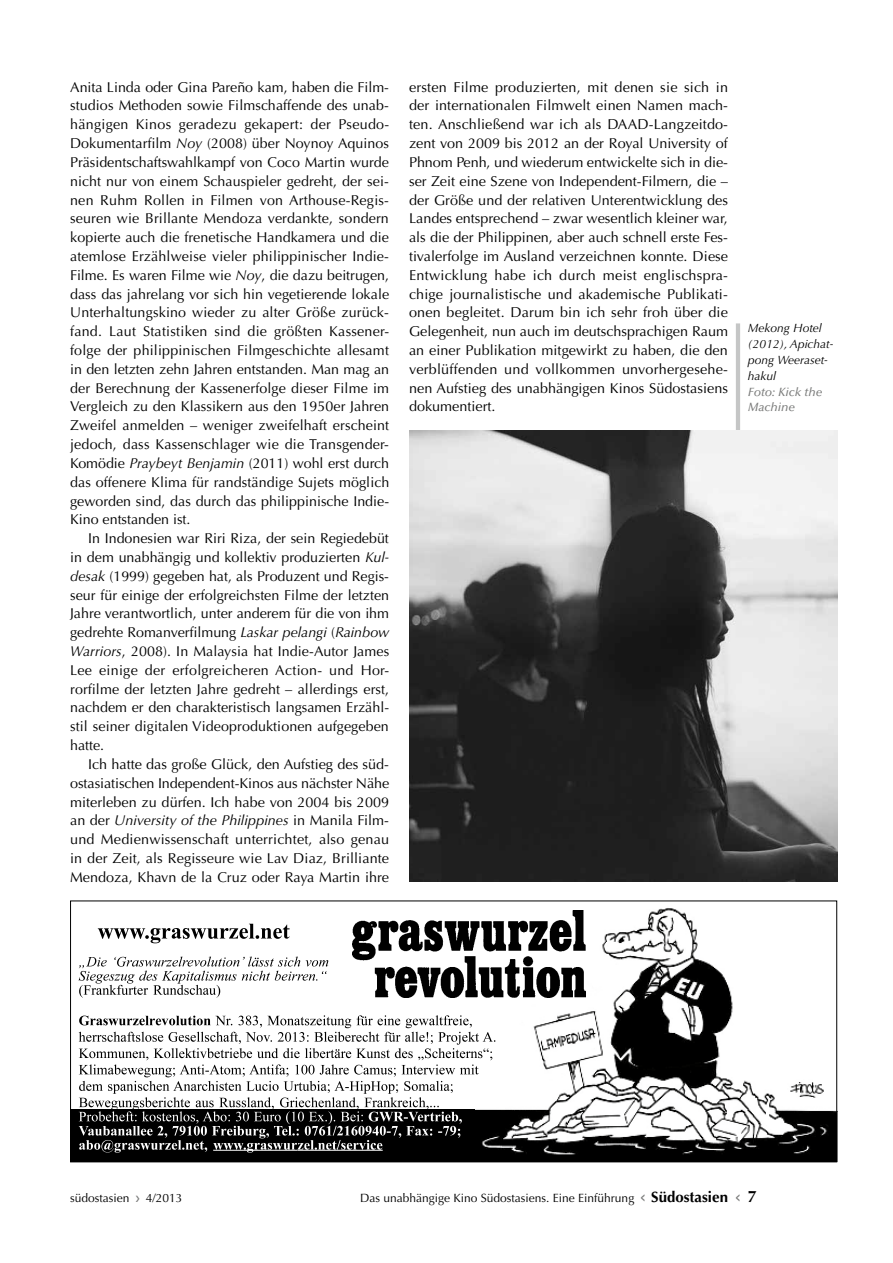
<style>
.page{position:relative;width:893px;height:1263px;background:#fff}
.page>*{position:absolute;margin:0;border:0;box-sizing:border-box;transform-origin:0 0}
.t1{font:14.25px/18.8px "Optima LT Std";color:#000;text-align:justify}
.t2{font:12px "Optima LT Std";color:#000}
.t3{font:italic 12px/15.9px "Optima LT Std";color:#000}
.t4{font:italic 500 12px/15.9px "Optima LT Std";color:#7a7b7a}
.s1{font-style:italic}
.s2{font-family:"Interstate";color:#7a7b7a}
.s3{font-weight:700;font-size:15px}
.s4{font-family:"Interstate Regular 2";color:#7a7b7a}
.s5{font-weight:700;font-size:16.5px}
</style>
<div class="page">
<div style="left:70px;top:1109px;width:451px;height:53px;background:#000"></div>
<img style="left:476px;top:908px;width:359px;height:252px">
<svg style="left:98px;top:924px;width:192px;height:19px"></svg>
<img style="left:353px;top:910px;width:236px;height:87px">
<svg style="left:79px;top:956px;width:249px;height:42px"></svg>
<svg style="left:79px;top:1015px;width:416px;height:137px"></svg>
<img style="left:788px;top:1079px;width:36px;height:20px">
<div style="left:70px;top:900px;width:767px;height:262px;border:1px solid #000"></div>
<hr style="left:736px;top:323px;width:4px;height:229px;background:#c5c6c6">
<img style="left:409px;top:430px;width:428px;height:452px">
<p class="t1" style="left:70px;top:78px;width:321px">Anita Linda oder Gina Pareño kam, haben die Film&shy;studios Methoden sowie Filmschaffende des unab&shy;hängigen Kinos geradezu gekapert: der Pseudo-Dokumentarfilm <span class="s1">Noy</span> (2008) über Noynoy Aquinos Präsidentschaftswahlkampf von Coco Martin wurde nicht nur von einem Schauspieler gedreht, der sei&shy;nen Ruhm Rollen in Filmen von Arthouse-Regis&shy;seuren wie Brillante Mendoza verdankte, sondern kopierte auch die frenetische Handkamera und die atemlose Erzählweise vieler philippinischer Indie-Filme. Es waren Filme wie <span class="s1">Noy</span>, die dazu beitrugen, dass das jahrelang vor sich hin vegetierende lokale Unterhaltungskino wieder zu alter Größe zurück&shy;fand. Laut Statistiken sind die größten Kassener&shy;folge der philippinischen Filmgeschichte allesamt in den letzten zehn Jahren entstanden. Man mag an der Berechnung der Kassenerfolge dieser Filme im Vergleich zu den Klassikern aus den 1950er Jahren Zweifel anmelden – weniger zweifelhaft erscheint jedoch, dass Kassenschlager wie die Transgender-Komödie <span class="s1">Praybeyt Benjamin</span> (2011) wohl erst durch das offenere Klima für randständige Sujets möglich geworden sind, das durch das philippinische Indie-Kino entstanden ist.</p>
<p class="t1" style="left:70px;top:529px;width:321px;text-indent:18px">In Indonesien war Riri Riza, der sein Regiedebüt in dem unabhängig und kollektiv produzierten <span class="s1">Kul&shy;desak</span> (1999) gegeben hat, als Produzent und Regis&shy;seur für einige der erfolgreichsten Filme der letzten Jahre verantwortlich, unter anderem für die von ihm gedrehte Romanverfilmung <span class="s1">Laskar pelangi</span> (<span class="s1">Rainbow Warriors</span>, 2008). In Malaysia hat Indie-Autor James Lee einige der erfolgreicheren Action- und Hor&shy;rorfilme der letzten Jahre gedreht – allerdings erst, nachdem er den charakteristisch langsamen Erzähl&shy;stil seiner digitalen Videoproduktionen aufgegeben hatte.</p>
<p class="t1" style="left:70px;top:755px;width:321px;text-indent:18px">Ich hatte das große Glück, den Aufstieg des süd&shy;ostasiatischen Independent-Kinos aus nächster Nähe miterleben zu dürfen. Ich habe von 2004 bis 2009 an der <span class="s1">University of the Philippines</span> in Manila Film&shy;und Medienwissenschaft unterrichtet, also genau in der Zeit, als Regisseure wie Lav Diaz, Brilliante Mendoza, Khavn de la Cruz oder Raya Martin ihre</p>
<p class="t1" style="left:409px;top:78px;width:321px">ersten Filme produzierten, mit denen sie sich in der internationalen Filmwelt einen Namen mach&shy;ten. Anschließend war ich als DAAD-Langzeitdo&shy;zent von 2009 bis 2012 an der Royal University of Phnom Penh, und wiederum entwickelte sich in die&shy;ser Zeit eine Szene von Independent-Filmern, die – der Größe und der relativen Unterentwicklung des Landes entsprechend – zwar wesentlich kleiner war, als die der Philippinen, aber auch schnell erste Fes&shy;tivalerfolge im Ausland verzeichnen konnte. Diese Entwicklung habe ich durch meist englischspra&shy;chige journalistische und akademische Publikati&shy;onen begleitet. Darum bin ich sehr froh über die Gelegenheit, nun auch im deutschsprachigen Raum an einer Publikation mitgewirkt zu haben, die den verblüffenden und vollkommen unvorhergesehe&shy;nen Aufstieg des unabhängigen Kinos Südostasiens dokumentiert.</p>
<p class="t3" style="left:748px;top:320px;width:87px">Mekong Hotel (2012), Apichat&shy;pong Weeraset&shy;hakul</p>
<p class="t4" style="left:748px;top:384px;width:76px">Foto: Kick the<br>Machine</p>
<p class="t2" style="left:70px;top:1190px;width:114px">südostasien <span class="s2">›</span> 4/2013</p>
<p class="t2" style="left:360px;top:1190px;width:398px">Das unabhängige Kino Südostasiens. Eine Einführung <span class="s2">&lt;</span> <span class="s3">Südostasien</span> <span class="s4">&lt;</span> <span class="s5">7</span></p>
</div>
